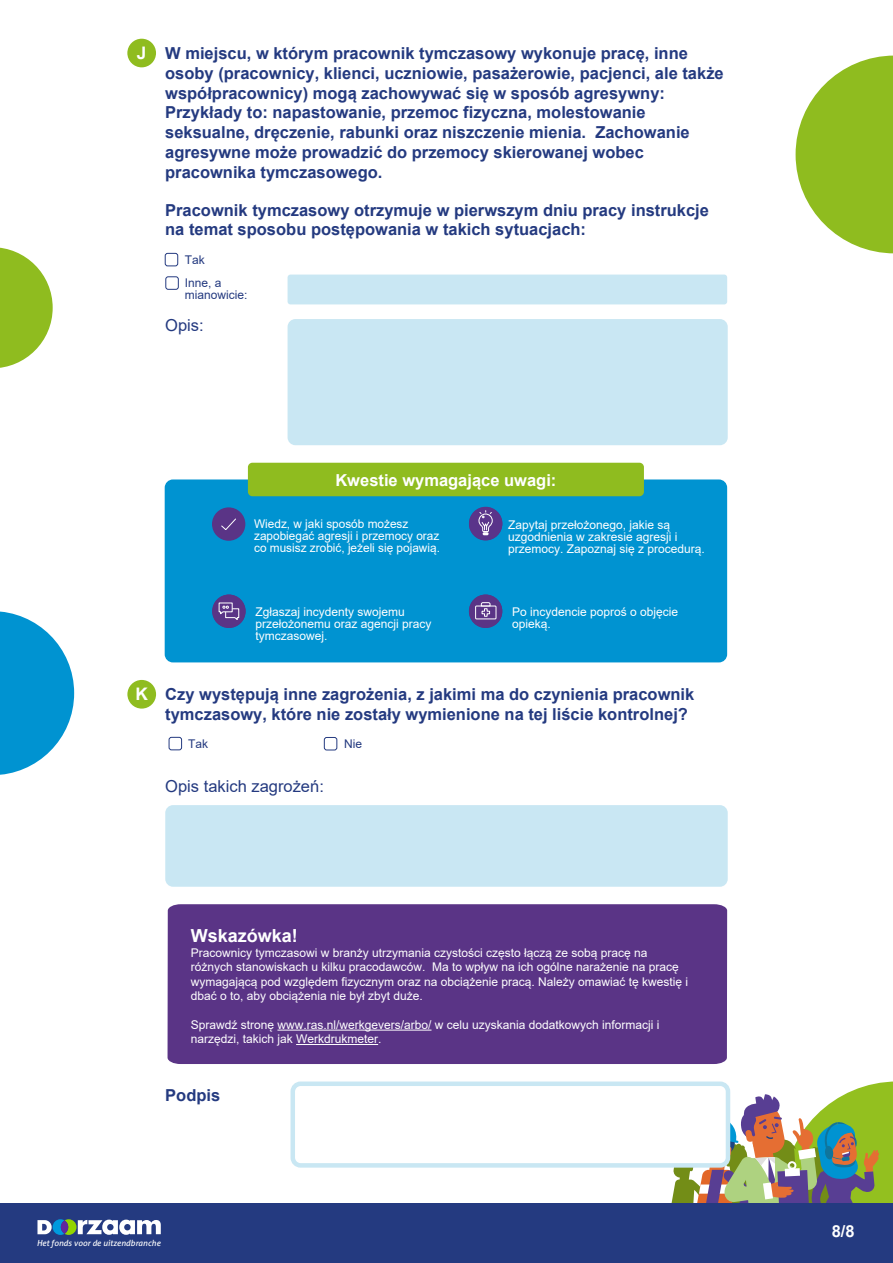
<style>
.page{position:relative;width:893px;height:1263px;background:#fff}
.page>*{position:absolute;margin:0;border:0;box-sizing:border-box;transform-origin:0 0}
.t1{font:700 18px "Arial";color:#fff}
.t2{font:700 17.25px "Arial";color:#fff}
.t3{font:700 16.5px/19.8px "Arial";color:#243a80}
.t4{font:700 16.5px "Arial";color:#fff}
.t5{font:16.5px "Arial";color:#243a80}
.t6{font:12px/12px "Arial";color:#fff}
.t7{font:12px/12px "Arial";color:#243a80}
.t8{font:italic 8.4px "Aller";color:#fff}
</style>
<div class="page">
<svg style="left:0;top:611px;width:74px;height:164px"></svg>
<svg style="left:0;top:247px;width:53px;height:121px"></svg>
<svg style="left:796px;top:56px;width:97px;height:197px"></svg>
<div style="left:127px;top:39px;width:29px;height:28px;background:#8fbc1f;border-radius:50%"></div>
<div style="left:165px;top:276px;width:14px;height:14px;border:1px solid #243a80;border-radius:2px"></div>
<div style="left:288px;top:275px;width:439px;height:29px;background:#c9e7f3;border-radius:3px"></div>
<div style="left:165px;top:253px;width:13px;height:13px;border:1px solid #243a80;border-radius:2px"></div>
<div style="left:288px;top:319px;width:440px;height:126px;background:#c9e7f3;border-radius:8px"></div>
<div style="left:165px;top:479px;width:562px;height:183px;background:#0093d1;border-radius:8px"></div>
<div style="left:248px;top:463px;width:396px;height:33px;background:#8fbc1f;border-radius:4px"></div>
<div style="left:212px;top:507px;width:33px;height:34px;background:#5a3486;border-radius:50%"></div>
<svg style="left:221px;top:518px;width:15px;height:12px"></svg>
<div style="left:212px;top:595px;width:34px;height:33px;background:#5a3486;border-radius:50%"></div>
<svg style="left:219px;top:602px;width:20px;height:18px"></svg>
<div style="left:469px;top:595px;width:33px;height:33px;background:#5a3486;border-radius:50%"></div>
<div style="left:475px;top:606px;width:21px;height:13px;border:1px solid #fff"></div>
<svg style="left:475px;top:602px;width:22px;height:16px"></svg>
<div style="left:469px;top:507px;width:33px;height:33px;background:#5a348a;border-radius:50%"></div>
<svg style="left:478px;top:511px;width:15px;height:24px"></svg>
<div style="left:127px;top:680px;width:29px;height:29px;background:#8fbc1f;border-radius:50%"></div>
<div style="left:169px;top:737px;width:13px;height:13px;border:1px solid #243a80;border-radius:2px"></div>
<div style="left:324px;top:737px;width:13px;height:13px;border:1px solid #243a80;border-radius:2px"></div>
<div style="left:165px;top:805px;width:563px;height:82px;background:#c9e7f3;border-radius:8px"></div>
<div style="left:168px;top:904px;width:559px;height:160px;background:#5a3486"></div>
<hr style="left:277px;top:1030px;width:154px;height:1px;background:#fff">
<hr style="left:296px;top:1044px;width:82px;height:1px;background:#fff">
<svg style="left:663px;top:1081px;width:230px;height:122px"></svg>
<div style="left:0;top:1203px;width:893px;height:60px;background:#243a80"></div>
<svg style="left:37px;top:1219px;width:124px;height:16px"></svg>
<svg style="left:61px;top:1220px;width:7px;height:14px"></svg>
<div style="left:293px;top:1084px;width:435px;height:81px;background:#fff;border-radius:8px"></div>
<div style="left:290px;top:1081px;width:440px;height:86px;border:4px solid #c9e7f3;border-radius:8px"></div>
<h2 class="t2" style="left:137px;top:41px;width:11px">J</h2>
<p class="t3" style="left:165px;top:43px;width:560px">W miejscu, w którym pracownik tymczasowy wykonuje pracę, inne osoby (pracownicy, klienci, uczniowie, pasażerowie, pacjenci, ale także współpracownicy) mogą zachowywać się w sposób agresywny:<br>Przykłady to: napastowanie, przemoc fizyczna, molestowanie seksualne, dręczenie, rabunki oraz niszczenie mienia. Zachowanie agresywne może prowadzić do przemocy skierowanej wobec pracownika tymczasowego.</p>
<h3 class="t3" style="left:165px;top:200px;width:545px">Pracownik tymczasowy otrzymuje w pierwszym dniu pracy instrukcje na temat sposobu postępowania w takich sytuacjach:</h3>
<p class="t7" style="left:185px;top:254px;width:22px">Tak</p>
<p class="t7" style="left:185px;top:277px;width:64px">Inne, a mianowicie:</p>
<h3 class="t5" style="left:165px;top:314px;width:40px">Opis:</h3>
<h3 class="t4" style="left:335px;top:468px;width:223px">Kwestie wymagające uwagi:</h3>
<p class="t6" style="left:254px;top:518px;width:187px">Wiedz, w jaki sposób możesz zapobiegać agresji i przemocy oraz co musisz zrobić, jeżeli się pojawią.</p>
<p class="t6" style="left:508px;top:519px;width:198px">Zapytaj przełożonego, jakie są uzgodnienia w zakresie agresji i przemocy. Zapoznaj się z procedurą.</p>
<p class="t6" style="left:255px;top:606px;width:178px">Zgłaszaj incydenty swojemu przełożonemu oraz agencji pracy tymczasowej.</p>
<p class="t6" style="left:512px;top:606px;width:168px">Po incydencie poproś o objęcie opieką.</p>
<h2 class="t2" style="left:136px;top:682px;width:14px">K</h2>
<h3 class="t3" style="left:165px;top:685px;width:531px">Czy występują inne zagrożenia, z jakimi ma do czynienia pracownik tymczasowy, które nie zostały wymienione na tej liście kontrolnej?</h3>
<p class="t7" style="left:188px;top:738px;width:22px">Tak</p>
<p class="t7" style="left:344px;top:738px;width:19px">Nie</p>
<h3 class="t5" style="left:165px;top:775px;width:160px">Opis takich zagrożeń:</h3>
<h1 class="t1" style="left:191px;top:923px;width:109px">Wskazówka!</h1>
<p class="t6" style="left:191px;top:945px;width:499px;line-height:14.4px">Pracownicy tymczasowi w branży utrzymania czystości często łączą ze sobą pracę na różnych stanowiskach u kilku pracodawców. Ma to wpływ na ich ogólne narażenie na pracę wymagającą pod względem fizycznym oraz na obciążenie pracą. Należy omawiać tę kwestię i dbać o to, aby obciążenia nie był zbyt duże.</p>
<p class="t6" style="left:191px;top:1017px;width:470px;line-height:14.4px">Sprawdź stronę www.ras.nl/werkgevers/arbo/ w celu uzyskania dodatkowych informacji i narzędzi, takich jak Werkdrukmeter.</p>
<h3 class="t3" style="left:165px;top:1086px;width:57px">Podpis</h3>
<p class="t8" style="left:37px;top:1237px;width:125px">Het fonds voor de uitzendbranche</p>
<h3 class="t4" style="left:832px;top:1219px;width:24px">8/8</h3>
</div>
